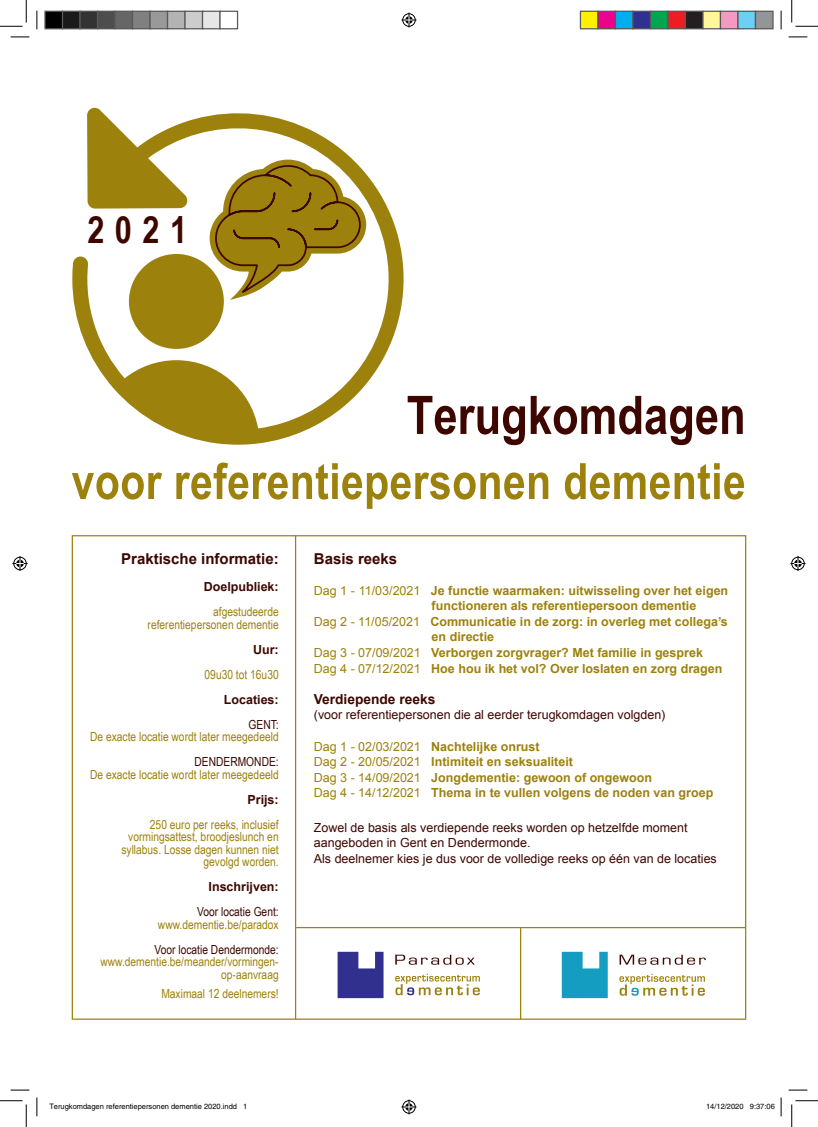
<style>
.page{position:relative;width:818px;height:1127px;background:#fff}
.page>*{position:absolute;margin:0;border:0;box-sizing:border-box;transform-origin:0 0}
.t1{font:700 53.12px "Arial Narrow";color:#3d0700}
.t2{font:700 50px "Arial Narrow";letter-spacing:.005em;color:#9d810d}
.t3{font:700 37.5px "Arial Narrow";color:#3d0700}
.t4{font:700 15px "Arial";color:#3d0700}
.t5{font:700 13.75px "Arial";color:#3d0700}
.t6{font:700 12.5px/15.6px "Arial";color:#9d810d}
.t7{font:12.5px/12.5px "Arial Narrow";color:#9d810d;text-align:right}
.t8{font:12.5px/15.5px "Arial";color:#3d0700}
.t9{font:12.5px "Arial Narrow";color:#3d0700}
.t10{font:700 12.5px "Arial";color:#3d0700}
.t11{font:7.5px "Helvetica";color:#000}
.s1{font-weight:400}
</style>
<div class="page">
<hr style="left:296px;top:926px;width:450px;height:2px;background:#9d810d">
<hr style="left:295px;top:535px;width:1px;height:483px;background:#9d810d">
<svg style="left:72px;top:107px;width:332px;height:337px"></svg>
<hr style="left:520px;top:926px;width:1px;height:92px;background:#9d810d">
<svg style="left:619px;top:973px;width:86px;height:22px"></svg>
<svg style="left:562px;top:951px;width:46px;height:46px;background:#38acca"></svg>
<svg style="left:619px;top:954px;width:87px;height:10px"></svg>
<svg style="left:338px;top:951px;width:45px;height:46px;background:#504f9f"></svg>
<svg style="left:395px;top:954px;width:80px;height:10px"></svg>
<svg style="left:395px;top:973px;width:85px;height:22px"></svg>
<svg style="left:11px;top:36px;width:18px;height:2px"></svg>
<svg style="left:788px;top:36px;width:19px;height:2px"></svg>
<svg style="left:11px;top:1089px;width:18px;height:1px"></svg>
<svg style="left:788px;top:1089px;width:19px;height:1px"></svg>
<svg style="left:36px;top:11px;width:2px;height:18px"></svg>
<svg style="left:36px;top:1097px;width:2px;height:18px"></svg>
<svg style="left:780px;top:11px;width:2px;height:18px"></svg>
<svg style="left:0;top:0;width:27px;height:27px"></svg>
<svg style="left:0;top:1100px;width:27px;height:26px"></svg>
<svg style="left:791px;top:0;width:27px;height:27px"></svg>
<svg style="left:791px;top:1100px;width:27px;height:26px"></svg>
<svg style="left:401px;top:13px;width:15px;height:15px"></svg>
<svg style="left:401px;top:1099px;width:15px;height:15px"></svg>
<svg style="left:13px;top:556px;width:15px;height:15px"></svg>
<svg style="left:790px;top:556px;width:15px;height:15px"></svg>
<div style="left:45px;top:11px;width:18px;height:18px;background:#000"></div>
<div style="left:44px;top:11px;width:19px;height:18px;border:1px solid #595959"></div>
<div style="left:63px;top:11px;width:17px;height:18px;background:#1a1a1a"></div>
<div style="left:62px;top:11px;width:19px;height:18px;border:1px solid #595959"></div>
<div style="left:80px;top:11px;width:18px;height:18px;background:#333"></div>
<div style="left:79px;top:11px;width:19px;height:18px;border:1px solid #595959"></div>
<div style="left:98px;top:11px;width:17px;height:18px;background:#4d4d4d"></div>
<div style="left:97px;top:11px;width:19px;height:18px;border:1px solid #595959"></div>
<div style="left:115px;top:11px;width:18px;height:18px;background:#666"></div>
<div style="left:114px;top:11px;width:19px;height:18px;border:1px solid #595959"></div>
<div style="left:133px;top:11px;width:17px;height:18px;background:#808080"></div>
<div style="left:132px;top:11px;width:19px;height:18px;border:1px solid #595959"></div>
<div style="left:150px;top:11px;width:18px;height:18px;background:#999"></div>
<div style="left:149px;top:11px;width:19px;height:18px;border:1px solid #595959"></div>
<div style="left:168px;top:11px;width:17px;height:18px;background:#b3b3b3"></div>
<div style="left:167px;top:11px;width:19px;height:18px;border:1px solid #595959"></div>
<div style="left:185px;top:11px;width:18px;height:18px;background:#ccc"></div>
<div style="left:184px;top:11px;width:19px;height:18px;border:1px solid #595959"></div>
<div style="left:203px;top:11px;width:17px;height:18px;background:#e6e6e6"></div>
<div style="left:202px;top:11px;width:19px;height:18px;border:1px solid #595959"></div>
<div style="left:219px;top:11px;width:19px;height:18px;border:1px solid #595959"></div>
<div style="left:580px;top:11px;width:18px;height:18px;background:#fff101"></div>
<div style="left:580px;top:11px;width:18px;height:18px;border:1px solid #595959"></div>
<div style="left:598px;top:11px;width:17px;height:18px;background:#ed028c"></div>
<div style="left:597px;top:11px;width:19px;height:18px;border:1px solid #595959"></div>
<div style="left:615px;top:11px;width:18px;height:18px;background:#00aeef"></div>
<div style="left:615px;top:11px;width:18px;height:18px;border:1px solid #595959"></div>
<div style="left:633px;top:11px;width:17px;height:18px;background:#2e3092"></div>
<div style="left:632px;top:11px;width:19px;height:18px;border:1px solid #595959"></div>
<div style="left:650px;top:11px;width:18px;height:18px;background:#00a54f"></div>
<div style="left:650px;top:11px;width:18px;height:18px;border:1px solid #595959"></div>
<div style="left:668px;top:11px;width:17px;height:18px;background:#ee1d23"></div>
<div style="left:667px;top:11px;width:19px;height:18px;border:1px solid #595959"></div>
<div style="left:685px;top:11px;width:18px;height:18px;background:#231f20"></div>
<div style="left:685px;top:11px;width:18px;height:18px;border:1px solid #595959"></div>
<div style="left:703px;top:11px;width:17px;height:18px;background:#fff79a"></div>
<div style="left:702px;top:11px;width:19px;height:18px;border:1px solid #595959"></div>
<div style="left:720px;top:11px;width:18px;height:18px;background:#f499c2"></div>
<div style="left:720px;top:11px;width:18px;height:18px;border:1px solid #595959"></div>
<div style="left:738px;top:11px;width:17px;height:18px;background:#6bcff6"></div>
<div style="left:737px;top:11px;width:19px;height:18px;border:1px solid #595959"></div>
<div style="left:755px;top:11px;width:18px;height:18px;background:#939598"></div>
<div style="left:755px;top:11px;width:18px;height:18px;border:1px solid #595959"></div>
<svg style="left:780px;top:1097px;width:2px;height:18px"></svg>
<h3 class="t3" style="left:87px;top:201px;width:101px">2021</h3>
<h1 class="t1" style="left:407px;top:375px;width:340px">Terugkomdagen</h1>
<h2 class="t2" style="left:72px;top:443px;width:675px">voor referentiepersonen dementie</h2>
<p class="t4" style="left:121px;top:548px;width:159px">Praktische informatie:</p>
<p class="t10" style="left:204px;top:578px;width:77px">Doelpubliek:</p>
<p class="t7" style="left:148px;top:605px;width:133px">afgestudeerde referentiepersonen dementie</p>
<p class="t10" style="left:253px;top:640px;width:27px">Uur:</p>
<p class="t7" style="left:205px;top:667px;width:76px">09u30 tot 16u30</p>
<p class="t10" style="left:224px;top:690px;width:56px">Locaties:</p>
<p class="t9" style="left:249px;top:715px;width:32px">GENT:</p>
<p class="t7" style="left:90px;top:730px;width:190px">De exacte locatie wordt later meegedeeld</p>
<p class="t9" style="left:194px;top:752px;width:86px">DENDERMONDE:</p>
<p class="t7" style="left:90px;top:767px;width:190px">De exacte locatie wordt later meegedeeld</p>
<p class="t10" style="left:247px;top:790px;width:33px">Prijs:</p>
<p class="t7" style="left:121px;top:817px;width:159px">250 euro per reeks, inclusief vormingsattest, broodjeslunch en syllabus. Losse dagen kunnen niet gevolgd worden.</p>
<p class="t10" style="left:209px;top:878px;width:72px">Inschrijven:</p>
<p class="t9" style="left:197px;top:902px;width:83px">Voor locatie Gent:</p>
<p class="t7" style="left:158px;top:917px;width:122px">www.dementie.be/paradox</p>
<p class="t9" style="left:154px;top:940px;width:126px">Voor locatie Dendermonde:</p>
<p class="t7" style="left:100px;top:955px;width:180px">www.dementie.be/meander/vormingen&shy;op-aanvraag</p>
<p class="t7" style="left:161px;top:986px;width:119px">Maximaal 12 deelnemers!</p>
<p class="t4" style="left:314px;top:548px;width:85px">Basis reeks</p>
<p class="t6" style="left:314px;top:582px;width:416px"><span class="s1">Dag 1 - 11/03/2021</span> Je functie waarmaken: uitwisseling over het eigen</p>
<p class="t6" style="left:432px;top:598px;width:266px">functioneren als referentiepersoon dementie</p>
<p class="t6" style="left:314px;top:614px;width:416px"><span class="s1">Dag 2 - 11/05/2021</span> Communicatie in de zorg: in overleg met collega’s</p>
<p class="t6" style="left:432px;top:629px;width:64px">en directie</p>
<p class="t6" style="left:314px;top:645px;width:391px"><span class="s1">Dag 3 - 07/09/2021</span> Verborgen zorgvrager? Met familie in gesprek</p>
<p class="t6" style="left:314px;top:660px;width:410px"><span class="s1">Dag 4 - 07/12/2021</span> Hoe hou ik het vol? Over loslaten en zorg dragen</p>
<p class="t5" style="left:314px;top:689px;width:123px">Verdiepende reeks</p>
<p class="t8" style="left:314px;top:707px;width:353px">(voor referentiepersonen die al eerder terugkomdagen volgden)</p>
<p class="t6" style="left:314px;top:738px;width:401px"><span class="s1">Dag 1 - 02/03/2021</span> Nachtelijke onrust<br><span class="s1">Dag 2 - 20/05/2021</span> Intimiteit en seksualiteit<br><span class="s1">Dag 3 - 14/09/2021</span> Jongdementie: gewoon of ongewoon<br><span class="s1">Dag 4 - 14/12/2021</span> Thema in te vullen volgens de noden van groep</p>
<p class="t8" style="left:314px;top:819px;width:404px">Zowel de basis als verdiepende reeks worden op hetzelfde moment aangeboden in Gent en Dendermonde.<br>Als deelnemer kies je dus voor de volledige reeks op één van de locaties</p>
<p class="t11" style="left:49px;top:1101px;width:200px">Terugkomdagen referentiepersonen dementie 2020.indd 1</p>
<p class="t11" style="left:706px;top:1101px;width:70px">14/12/2020 9:37:06</p>
</div>
